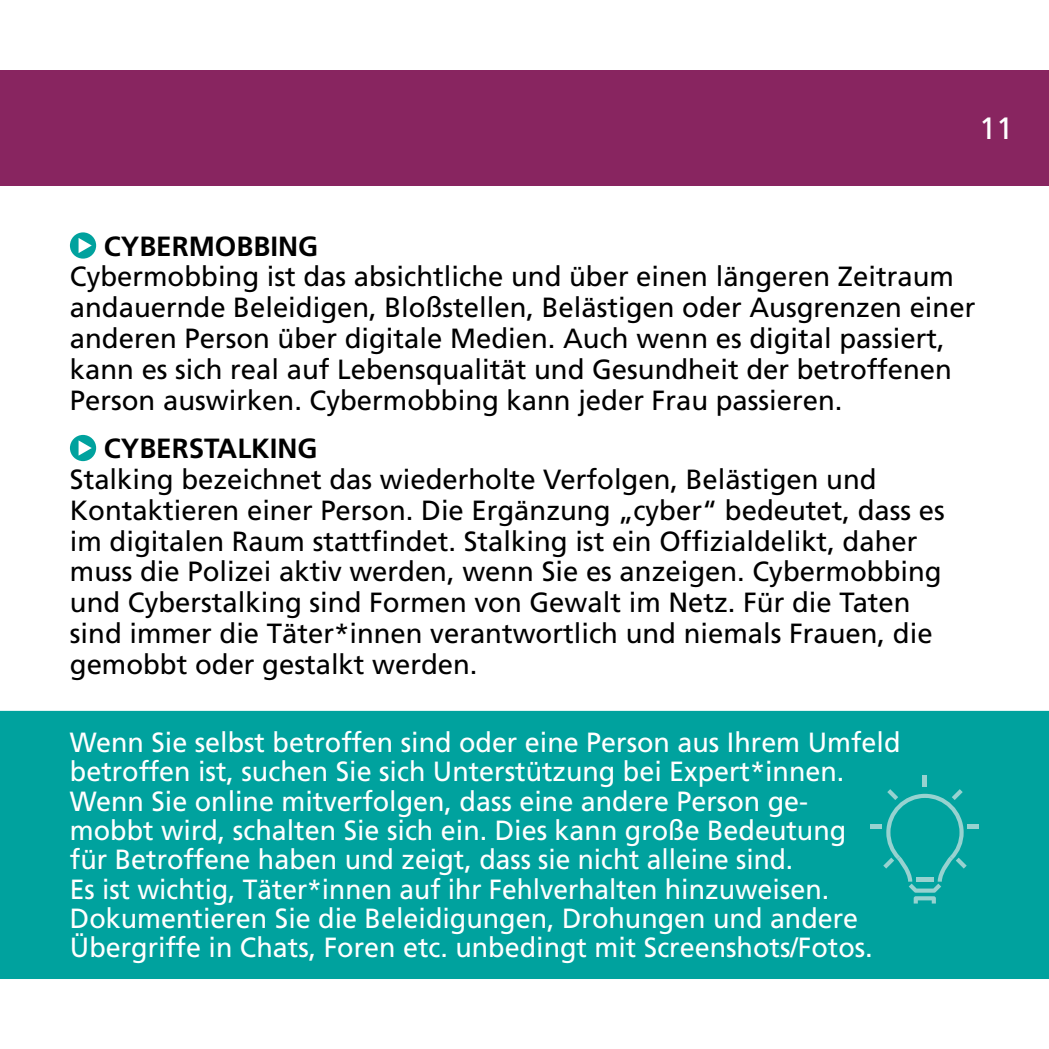
<style>
.page{position:relative;width:1049px;height:1049px;background:#fff}
.page>*{position:absolute;margin:0;border:0;box-sizing:border-box;transform-origin:0 0}
.t1{font:30.75px "Frutiger";color:#fff}
.t2{font:27.75px/30.8px "Frutiger";color:#000}
.t3{font:27.75px/29.2px "Frutiger";color:#fff}
.t4{font:700 27.75px "Frutiger";color:#000}
</style>
<div class="page">
<div style="left:0;top:70px;width:1049px;height:116px;background:#882560"></div>
<div style="left:70px;top:232px;width:26px;height:27px;background:#00a29e;border-radius:50%"></div>
<svg style="left:79px;top:238px;width:13px;height:15px"></svg>
<div style="left:70px;top:435px;width:26px;height:26px;background:#00a29e;border-radius:50%"></div>
<svg style="left:79px;top:440px;width:13px;height:16px"></svg>
<div style="left:0;top:711px;width:1049px;height:268px;background:#00a29e"></div>
<hr style="left:923px;top:775px;width:4px;height:12px;background:#97d2d0">
<hr style="left:870px;top:825px;width:11px;height:4px;background:#97d2d0">
<hr style="left:968px;top:825px;width:11px;height:4px;background:#97d2d0">
<svg style="left:883px;top:789px;width:84px;height:114px;background:#17a9a5"></svg>
<p class="t1" style="left:979px;top:111px;width:36px">11</p>
<p class="t4" style="left:104px;top:230px;width:216px">CYBERMOBBING</p>
<p class="t2" style="left:70px;top:261px;width:907px">Cybermobbing ist das absichtliche und über einen längeren Zeitraum andauernde Beleidigen, Bloßstellen, Belästigen oder Ausgrenzen einer anderen Person über digitale Medien. Auch wenn es digital passiert, kann es sich real auf Lebensqualität und Gesundheit der betroffenen Person auswirken. Cybermobbing kann jeder Frau passieren.</p>
<p class="t4" style="left:104px;top:432px;width:215px">CYBERSTALKING</p>
<p class="t2" style="left:70px;top:464px;width:876px">Stalking bezeichnet das wiederholte Verfolgen, Belästigen und Kontaktieren einer Person. Die Ergänzung „cyber“ bedeutet, dass es im digitalen Raum stattfindet. Stalking ist ein Offizialdelikt, daher muss die Polizei aktiv werden, wenn Sie es anzeigen. Cybermobbing und Cyberstalking sind Formen von Gewalt im Netz. Für die Taten sind immer die Täter*innen verantwortlich und niemals Frauen, die gemobbt oder gestalkt werden.</p>
<p class="t3" style="left:70px;top:727px;width:832px">Wenn Sie selbst betroffen sind oder eine Person aus Ihrem Umfeld betroffen ist, suchen Sie sich Unterstützung bei Expert*innen.<br>Wenn Sie online mitverfolgen, dass eine andere Person ge-<br>mobbt wird, schalten Sie sich ein. Dies kann große Bedeutung<br>für Betroffene haben und zeigt, dass sie nicht alleine sind.<br>Es ist wichtig, Täter*innen auf ihr Fehlverhalten hinzuweisen.<br>Dokumentieren Sie die Beleidigungen, Drohungen und andere Übergriffe in Chats, Foren etc. unbedingt mit Screenshots/Fotos.</p>
</div>
